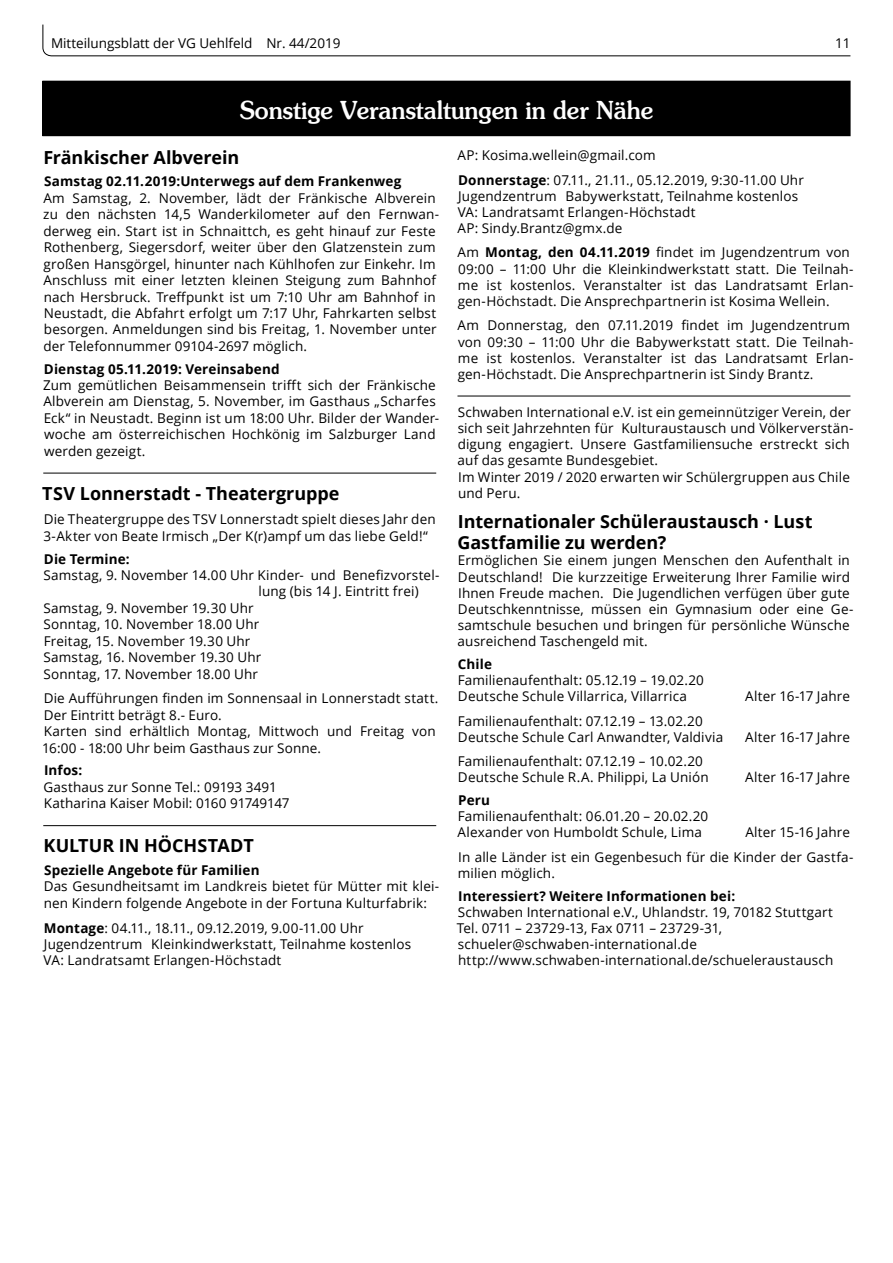
<style>
.page{position:relative;width:893px;height:1263px;background:#fff}
.page>*{position:absolute;margin:0;border:0;box-sizing:border-box;transform-origin:0 0}
.t1{font:500 24.75px "Souvenir";color:#fff;scale:.95 1}
.t2{font:700 18px/21.6px "Open Sans";letter-spacing:-.005em;color:#000}
.t3{font:13.5px/16.2px "Open Sans";letter-spacing:.01em;color:#000}
.t4{font:700 13.5px "Open Sans";letter-spacing:.01em;color:#000}
.s1{font-weight:700}
</style>
<div class="page">
<svg style="left:42px;top:24px;width:809px;height:33px"></svg>
<hr style="left:43px;top:473px;width:393px;height:1px;background:#000">
<hr style="left:43px;top:825px;width:393px;height:1px;background:#000">
<hr style="left:457px;top:396px;width:393px;height:1px;background:#000">
<div style="left:43px;top:81px;width:807px;height:55px;background:#000"></div>
<p class="t3" style="left:51px;top:34px;width:291px">Mitteilungsblatt der VG Uehlfeld Nr. 44/2019</p>
<p class="t3" style="left:835px;top:34px;width:17px">11</p>
<h1 class="t1" style="left:240px;top:95px;width:437px">Sonstige Veranstaltungen in der Nähe</h1>
<h2 class="t2" style="left:43px;top:146px;width:197px">Fränkischer Albverein</h2>
<p class="t4" style="left:44px;top:172px;width:359px">Samstag 02.11.2019:Unterwegs auf dem Frankenweg</p>
<p class="t3" style="left:43px;top:189px;width:397px">Am Samstag, 2. November, lädt der Fränkische Albverein zu den nächsten 14,5 Wanderkilometer auf den Fernwan&shy;derweg ein. Start ist in Schnaittch, es geht hinauf zur Feste Rothenberg, Siegersdorf, weiter über den Glatzenstein zum großen Hansgörgel, hinunter nach Kühlhofen zur Einkehr. Im Anschluss mit einer letzten kleinen Steigung zum Bahnhof nach Hersbruck. Treffpunkt ist um 7:10 Uhr am Bahnhof in Neustadt, die Abfahrt erfolgt um 7:17 Uhr, Fahrkarten selbst besorgen. Anmeldungen sind bis Freitag, 1. November unter der Telefonnummer 09104-2697 möglich.</p>
<p class="t4" style="left:44px;top:359px;width:237px">Dienstag 05.11.2019: Vereinsabend</p>
<p class="t3" style="left:43px;top:377px;width:398px">Zum gemütlichen Beisammensein trifft sich der Fränkische Albverein am Dienstag, 5. November, im Gasthaus „Scharfes Eck“ in Neustadt. Beginn ist um 18:00 Uhr. Bilder der Wander&shy;woche am österreichischen Hochkönig im Salzburger Land werden gezeigt.</p>
<h2 class="t2" style="left:42px;top:482px;width:299px">TSV Lonnerstadt - Theatergruppe</h2>
<p class="t3" style="left:43px;top:511px;width:394px">Die Theatergruppe des TSV Lonnerstadt spielt dieses Jahr den<br>3-Akter von Beate Irmisch „Der K(r)ampf um das liebe Geld!“</p>
<p class="t4" style="left:44px;top:549px;width:87px">Die Termine:</p>
<p class="t3" style="left:44px;top:567px;width:397px">Samstag, 9. November 14.00 Uhr Kinder- und Benefizvorstel-</p>
<p class="t3" style="left:258px;top:583px;width:162px">lung (bis 14 J. Eintritt frei)</p>
<p class="t3" style="left:44px;top:599px;width:212px">Samstag, 9. November 19.30 Uhr</p>
<p class="t3" style="left:44px;top:616px;width:217px">Sonntag, 10. November 18.00 Uhr</p>
<p class="t3" style="left:44px;top:632px;width:208px">Freitag, 15. November 19.30 Uhr</p>
<p class="t3" style="left:44px;top:649px;width:219px">Samstag, 16. November 19.30 Uhr</p>
<p class="t3" style="left:44px;top:665px;width:216px">Sonntag, 17. November 18.00 Uhr</p>
<p class="t3" style="left:42px;top:690px;width:398px">Die Aufführungen finden im Sonnensaal in Lonnerstadt statt.<br>Der Eintritt beträgt 8.- Euro.<br>Karten sind erhältlich Montag, Mittwoch und Freitag von 16:00 - 18:00 Uhr beim Gasthaus zur Sonne.</p>
<p class="t4" style="left:44px;top:761px;width:40px">Infos:</p>
<p class="t3" style="left:44px;top:778px;width:248px">Gasthaus zur Sonne Tel.: 09193 3491<br>Katharina Kaiser Mobil: 0160 91749147</p>
<h2 class="t2" style="left:43px;top:834px;width:212px">KULTUR IN HÖCHSTADT</h2>
<p class="t4" style="left:44px;top:860px;width:217px">Spezielle Angebote für Familien</p>
<p class="t3" style="left:44px;top:878px;width:397px">Das Gesundheitsamt im Landkreis bietet für Mütter mit klei&shy;nen Kindern folgende Angebote in der Fortuna Kulturfabrik:</p>
<p class="t3" style="left:44px;top:919px;width:369px"><span class="s1">Montage</span>: 04.11., 18.11., 09.12.2019, 9.00-11.00 Uhr<br>Jugendzentrum Kleinkindwerkstatt, Teilnahme kostenlos<br>VA: Landratsamt Erlangen-Höchstadt</p>
<p class="t3" style="left:458px;top:143px;width:348px;line-height:24.3px">AP: Kosima.wellein@gmail.com<br><span class="s1">Donnerstage</span>: 07.11., 21.11., 05.12.2019, 9:30-11.00 Uhr</p>
<p class="t3" style="left:458px;top:187px;width:342px">Jugendzentrum Babywerkstatt, Teilnahme kostenlos<br>VA: Landratsamt Erlangen-Höchstadt<br>AP: Sindy.Brantz@gmx.de</p>
<p class="t3" style="left:458px;top:244px;width:397px">Am <span class="s1">Montag, den 04.11.2019</span> findet im Jugendzentrum von 09:00 – 11:00 Uhr die Kleinkindwerkstatt statt. Die Teilnah&shy;me ist kostenlos. Veranstalter ist das Landratsamt Erlan&shy;gen-Höchstadt. Die Ansprechpartnerin ist Kosima Wellein.</p>
<p class="t3" style="left:458px;top:317px;width:397px">Am Donnerstag, den 07.11.2019 findet im Jugendzentrum von 09:30 – 11:00 Uhr die Babywerkstatt statt. Die Teilnah&shy;me ist kostenlos. Veranstalter ist das Landratsamt Erlan&shy;gen-Höchstadt. Die Ansprechpartnerin ist Sindy Brantz.</p>
<p class="t3" style="left:458px;top:403px;width:397px">Schwaben International e.V. ist ein gemeinnütziger Verein, der sich seit Jahrzehnten für Kulturaustausch und Völkerverstän&shy;digung engagiert. Unsere Gastfamiliensuche erstreckt sich auf das gesamte Bundesgebiet.<br>Im Winter 2019 / 2020 erwarten wir Schülergruppen aus Chile und Peru.</p>
<h2 class="t2" style="left:457px;top:510px;width:357px">Internationaler Schüleraustausch · Lust<br>Gastfamilie zu werden?</h2>
<p class="t3" style="left:458px;top:552px;width:397px">Ermöglichen Sie einem jungen Menschen den Aufenthalt in Deutschland! Die kurzzeitige Erweiterung Ihrer Familie wird Ihnen Freude machen. Die Jugendlichen verfügen über gute Deutschkenntnisse, müssen ein Gymnasium oder eine Ge&shy;samtschule besuchen und bringen für persönliche Wünsche ausreichend Taschengeld mit.</p>
<p class="t4" style="left:458px;top:655px;width:36px">Chile</p>
<p class="t3" style="left:458px;top:672px;width:247px">Familienaufenthalt: 05.12.19 – 19.02.20<br>Deutsche Schule Villarrica, Villarrica</p>
<p class="t3" style="left:745px;top:688px;width:106px">Alter 16-17 Jahre</p>
<p class="t3" style="left:458px;top:712px;width:267px">Familienaufenthalt: 07.12.19 – 13.02.20<br>Deutsche Schule Carl Anwandter, Valdivia</p>
<p class="t3" style="left:458px;top:753px;width:252px">Familienaufenthalt: 07.12.19 – 10.02.20<br>Deutsche Schule R.A. Philippi, La Unión</p>
<p class="t3" style="left:745px;top:729px;width:106px">Alter 16-17 Jahre</p>
<p class="t3" style="left:745px;top:769px;width:106px">Alter 16-17 Jahre</p>
<p class="t4" style="left:458px;top:791px;width:33px">Peru</p>
<p class="t3" style="left:458px;top:808px;width:252px">Familienaufenthalt: 06.01.20 – 20.02.20<br>Alexander von Humboldt Schule, Lima</p>
<p class="t3" style="left:458px;top:820px;width:397px;line-height:24.3px;text-align:right">Alter 15-16 Jahre<br>In alle Länder ist ein Gegenbesuch für die Kinder der Gastfa-</p>
<p class="t3" style="left:458px;top:865px;width:99px">milien möglich.</p>
<p class="t4" style="left:458px;top:886px;width:278px">Interessiert? Weitere Informationen bei:</p>
<p class="t3" style="left:457px;top:903px;width:378px">Schwaben International e.V., Uhlandstr. 19, 70182 Stuttgart Tel. 0711 – 23729-13, Fax 0711 – 23729-31, schueler@schwaben-international.de http://www.schwaben-international.de/schueleraustausch</p>
</div>
